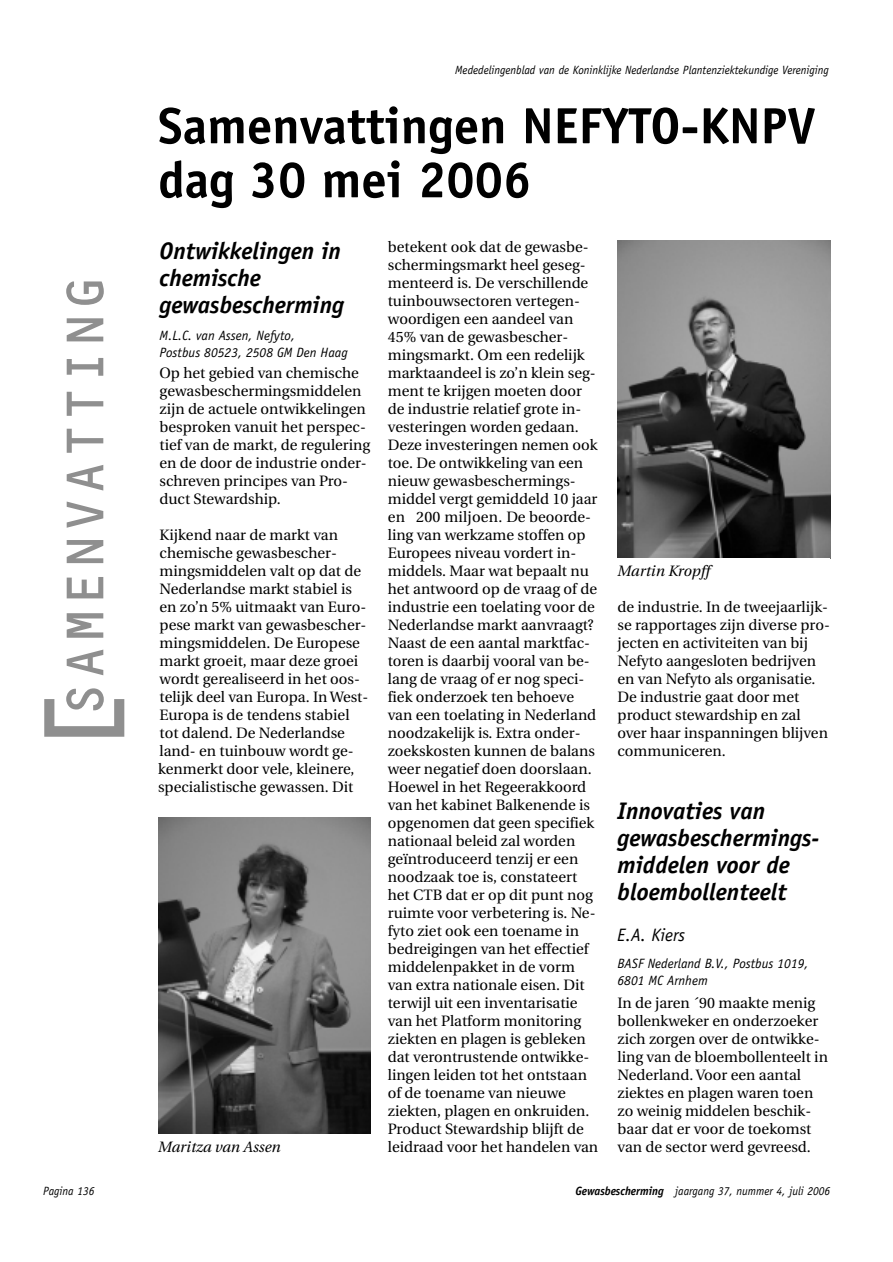
<style>
.page{position:relative;width:893px;height:1262px;background:#fff}
.page>*{position:absolute;margin:0;border:0;box-sizing:border-box;transform-origin:0 0}
.t1{font:108px "OCR C Regular";color:#8f8f8f;scale:.95 1}
.t2{font:54px "OCR C Regular";color:#8f8f8f;scale:.95 1}
.t3{font:700 51px/54px "Officina Sans";color:#000}
.t4{font:italic 700 24px/27px "Officina Sans";color:#000}
.t5{font:italic 18px "Officina Sans";color:#000}
.t6{font:15px/18px "Utopia";color:#000}
.t7{font:italic 15px "Utopia";color:#000}
.t8{font:italic 13.5px/16.5px "Officina Sans";color:#000}
.t9{font:italic 12px "Officina Sans";color:#000;scale:.95 1}
.s1{font-weight:700}
</style>
<div class="page">
<img style="left:617px;top:241px;width:213px;height:317px">
<img style="left:158px;top:817px;width:213px;height:317px">
<p class="t9" style="left:455px;top:66px;width:394px">Mededelingenblad van de Koninklijke Nederlandse Plantenziektekundige Vereniging</p>
<h2 class="t2" style="left:66px;top:718px;width:468px;rotate:-90deg">SAMENVATTING</h2>
<h1 class="t1" style="left:51px;top:754px;width:79px;rotate:-90deg">[</h1>
<h3 class="t3" style="left:158px;top:104px;width:659px">Samenvattingen NEFYTO-KNPV dag 30 mei 2006</h3>
<h3 class="t4" style="left:159px;top:240px;width:186px">Ontwikkelingen in chemische gewasbescherming</h3>
<p class="t8" style="left:159px;top:328px;width:189px">M.L.C. van Assen, Nefyto,<br>Postbus 80523, 2508 GM Den Haag</p>
<p class="t6" style="left:159px;top:365px;width:212px">Op het gebied van chemische gewasbeschermingsmiddelen zijn de actuele ontwikkelingen besproken vanuit het perspec&shy;tief van de markt, de regulering en de door de industrie onder&shy;schreven principes van Pro&shy;duct Stewardship.</p>
<p class="t6" style="left:158px;top:527px;width:212px">Kijkend naar de markt van chemische gewasbescher&shy;mingsmiddelen valt op dat de<br>Nederlandse markt stabiel is en zo’n 5% uitmaakt van Euro&shy;pese markt van gewasbescher&shy;mingsmiddelen. De Europese markt groeit, maar deze groei wordt gerealiseerd in het oos&shy;telijk deel van Europa. In West-<br>Europa is de tendens stabiel tot dalend. De Nederlandse land- en tuinbouw wordt ge&shy;kenmerkt door vele, kleinere, specialistische gewassen. Dit</p>
<p class="t7" style="left:158px;top:1141px;width:124px">Maritza van Assen</p>
<p class="t6" style="left:388px;top:239px;width:212px">betekent ook dat de gewasbe&shy;schermingsmarkt heel geseg&shy;menteerd is. De verschillende tuinbouwsectoren vertegen&shy;woordigen een aandeel van<br>45% van de gewasbescher&shy;mingsmarkt. Om een redelijk marktaandeel is zo’n klein seg&shy;ment te krijgen moeten door de industrie relatief grote in&shy;vesteringen worden gedaan.<br>Deze investeringen nemen ook toe. De ontwikkeling van een nieuw gewasbeschermings&shy;middel vergt gemiddeld 10 jaar en 200 miljoen. De beoorde&shy;ling van werkzame stoffen op<br>Europees niveau vordert in&shy;middels. Maar wat bepaalt nu het antwoord op de vraag of de industrie een toelating voor de<br>Nederlandse markt aanvraagt?<br>Naast de een aantal marktfac&shy;toren is daarbij vooral van be&shy;lang de vraag of er nog speci&shy;fiek onderzoek ten behoeve van een toelating in Nederland noodzakelijk is. Extra onder&shy;zoekskosten kunnen de balans weer negatief doen doorslaan.<br>Hoewel in het Regeerakkoord van het kabinet Balkenende is opgenomen dat geen specifiek nationaal beleid zal worden geïntroduceerd tenzij er een noodzaak toe is, constateert het CTB dat er op dit punt nog ruimte voor verbetering is. Ne&shy;fyto ziet ook een toename in bedreigingen van het effectief middelenpakket in de vorm van extra nationale eisen. Dit terwijl uit een inventarisatie van het Platform monitoring ziekten en plagen is gebleken dat verontrustende ontwikke&shy;lingen leiden tot het ontstaan of de toename van nieuwe ziekten, plagen en onkruiden.<br>Product Stewardship blijft de leidraad voor het handelen van</p>
<p class="t7" style="left:617px;top:565px;width:94px">Martin Kropff</p>
<p class="t6" style="left:617px;top:599px;width:214px">de industrie. In de tweejaarlijk&shy;se rapportages zijn diverse pro&shy;jecten en activiteiten van bij<br>Nefyto aangesloten bedrijven en van Nefyto als organisatie.<br>De industrie gaat door met product stewardship en zal over haar inspanningen blijven communiceren.</p>
<h3 class="t4" style="left:617px;top:800px;width:203px">Innovaties van gewasbeschermings&shy;middelen voor de bloembollenteelt</h3>
<p class="t5" style="left:617px;top:928px;width:69px">E.A. Kiers</p>
<p class="t8" style="left:617px;top:956px;width:192px">BASF Nederland B.V., Postbus 1019,<br>6801 MC Arnhem</p>
<p class="t6" style="left:617px;top:995px;width:212px">In de jaren ´90 maakte menig bollenkweker en onderzoeker zich zorgen over de ontwikke&shy;ling van de bloembollenteelt in<br>Nederland. Voor een aantal ziektes en plagen waren toen zo weinig middelen beschik&shy;baar dat er voor de toekomst van de sector werd gevreesd.</p>
<p class="t9" style="left:43px;top:1187px;width:55px">Pagina 136</p>
<p class="t9" style="left:575px;top:1187px;width:270px"><span class="s1">Gewasbescherming</span> jaargang 37, nummer 4, juli 2006</p>
</div>
